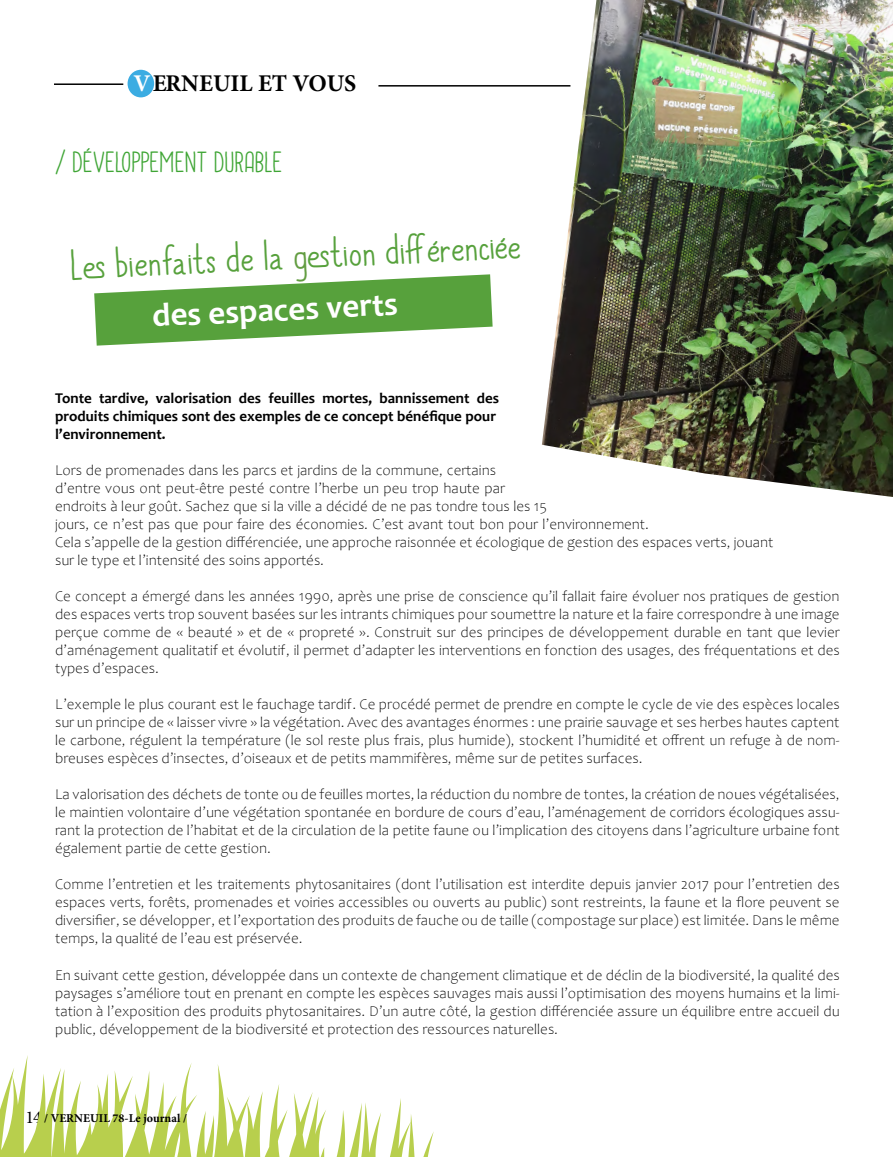
<style>
.page{position:relative;width:893px;height:1157px;background:#fff}
.page>*{position:absolute;margin:0;border:0;box-sizing:border-box;transform-origin:0 0}
.t1{font:40.5px "Always Together";color:#57a13c}
.t2{font:700 33px "Candara";color:#fff}
.t3{font:27px "Always Together";letter-spacing:.03em;color:#3fa535}
.t4{font:700 24px "Minion Pro";color:#000}
.t5{font:300 15px/18px "Candara";color:#000;text-align:justify}
.t6{font:700 15px/18px "Candara";color:#000}
.t7{font:700 12px "Minion Pro";color:#000}
.s1{color:#fff}
.s2{color:#639d42}
.s3{font-weight:400;font-size:18px}
</style>
<div class="page">
<svg style="left:0;top:1055px;width:434px;height:102px"></svg>
<div style="left:128px;top:70px;width:26px;height:27px;background:#3bace2;border-radius:50%"></div>
<hr style="left:54px;top:83px;width:69px;height:2px;background:#000">
<hr style="left:378px;top:85px;width:192px;height:2px;background:#000">
<img style="left:542px;top:0;width:351px;height:497px">
<svg style="left:94px;top:274px;width:399px;height:72px"></svg>
<h3 class="t4" style="left:134px;top:66px;width:224px"><span class="s1">V</span> ERNEUIL ET VOUS</h3>
<h3 class="t3" style="left:55px;top:141px;width:228px">/ DÉVELOPPEMENT DURABLE</h3>
<h1 class="t1" style="left:69px;top:234px;width:452px;rotate:-3deg">Les bienfaits de la <span class="s2">g</span>es tion diff érenciée</h1>
<h2 class="t2" style="left:151px;top:295px;width:247px;rotate:-3deg">des espaces verts</h2>
<p class="t6" style="left:55px;top:389px;width:445px">Tonte tardive, valorisation des feuilles mortes, bannissement des produits chimiques sont des exemples de ce concept bénéfique pour l’environnement.</p>
<p class="t5" style="left:55px;top:461px;width:720px;text-align:left">Lors de promenades dans les parcs et jardins de la commune, certains<br>d’entre vous ont peut-être pesté contre l’herbe un peu trop haute par<br>endroits à leur goût. Sachez que si la ville a décidé de ne pas tondre tous les 15<br>jours, ce n’est pas que pour faire des économies. C’est avant tout bon pour l’environnement.<br>Cela s’appelle de la gestion différenciée, une approche raisonnée et écologique de gestion des espaces verts, jouant sur le type et l’intensité des soins apportés.</p>
<p class="t5" style="left:55px;top:587px;width:786px">Ce concept a émergé dans les années 1990, après une prise de conscience qu’il fallait faire évoluer nos pratiques de gestion des espaces verts trop souvent basées sur les intrants chimiques pour soumettre la nature et la faire correspondre à une image perçue comme de « beauté » et de « propreté ». Construit sur des principes de développement durable en tant que levier d’aménagement qualitatif et évolutif, il permet d’adapter les interventions en fonction des usages, des fréquentations et des types d’espaces.</p>
<p class="t5" style="left:55px;top:695px;width:786px">L’exemple le plus courant est le fauchage tardif. Ce procédé permet de prendre en compte le cycle de vie des espèces locales sur un principe de « laisser vivre » la végétation. Avec des avantages énormes : une prairie sauvage et ses herbes hautes captent le carbone, régulent la température (le sol reste plus frais, plus humide), stockent l’humidité et offrent un refuge à de nom&shy;breuses espèces d’insectes, d’oiseaux et de petits mammifères, même sur de petites surfaces.</p>
<p class="t5" style="left:55px;top:785px;width:786px">La valorisation des déchets de tonte ou de feuilles mortes, la réduction du nombre de tontes, la création de noues végétalisées, le maintien volontaire d’une végétation spontanée en bordure de cours d’eau, l’aménagement de corridors écologiques assu&shy;rant la protection de l’habitat et de la circulation de la petite faune ou l’implication des citoyens dans l’agriculture urbaine font également partie de cette gestion.</p>
<p class="t5" style="left:55px;top:875px;width:786px">Comme l’entretien et les traitements phytosanitaires (dont l’utilisation est interdite depuis janvier 2017 pour l’entretien des espaces verts, forêts, promenades et voiries accessibles ou ouverts au public) sont restreints, la faune et la flore peuvent se diversifier, se développer, et l’exportation des produits de fauche ou de taille (compostage sur place) est limitée. Dans le même temps, la qualité de l’eau est préservée.</p>
<p class="t5" style="left:55px;top:965px;width:786px">En suivant cette gestion, développée dans un contexte de changement climatique et de déclin de la biodiversité, la qualité des paysages s’améliore tout en prenant en compte les espèces sauvages mais aussi l’optimisation des moyens humains et la limi&shy;tation à l’exposition des produits phytosanitaires. D’un autre côté, la gestion différenciée assure un équilibre entre accueil du public, développement de la biodiversité et protection des ressources naturelles.</p>
<p class="t7" style="left:26px;top:1109px;width:163px"><span class="s3">14</span> / VERNEUIL 78-Le journal /</p>
</div>
